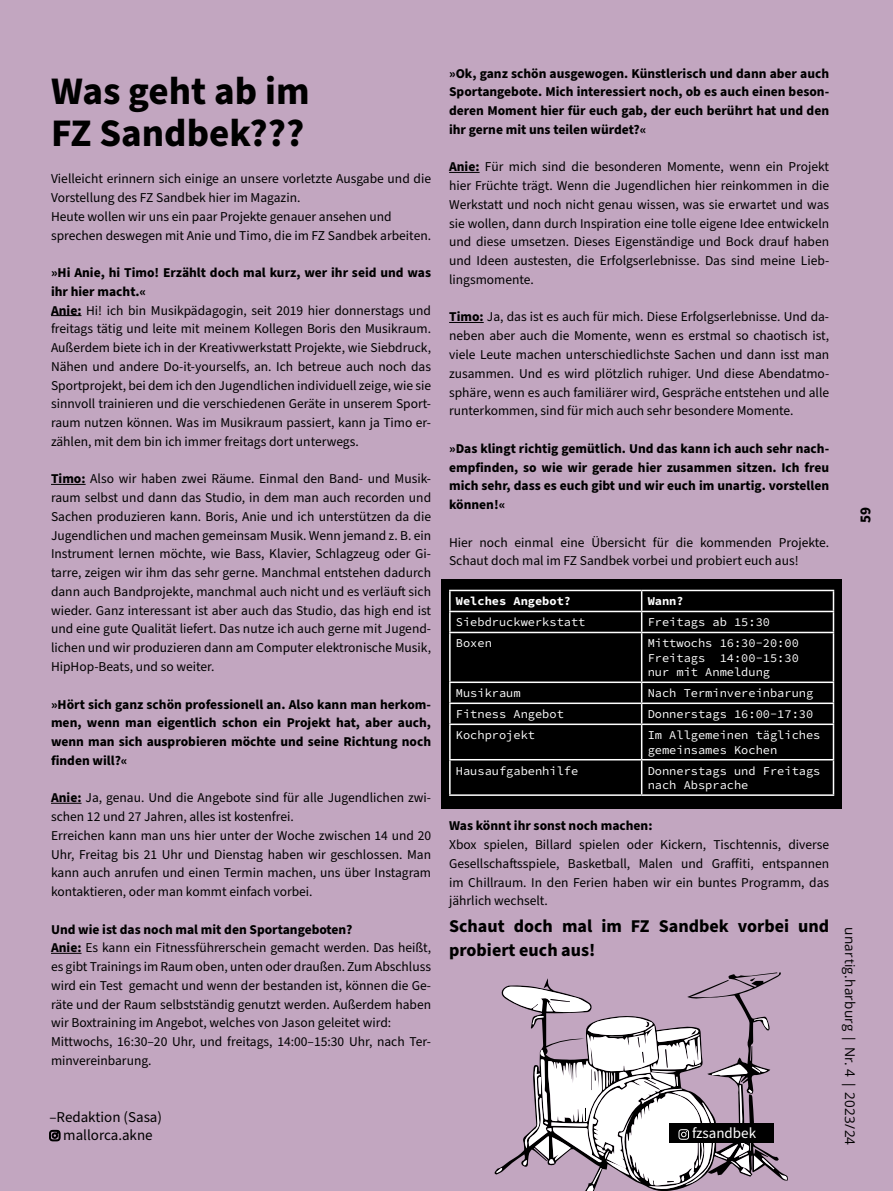
<style>
.page{position:relative;width:893px;height:1191px;background:#c2a6c0}
.page>*{position:absolute;margin:0;border:0;box-sizing:border-box;transform-origin:0 0}
.t1{font:700 39px/42px "Source Sans Pro";color:#000}
.t2{font:700 18px "Source Sans Pro";color:#000}
.t3{font:15px/17.2px "Source Sans Pro";color:#000;text-align:center}
.t4{font:15px "Source Sans Pro";color:#fff}
.t5{font:700 15px "Source Sans Pro";color:#000}
.t6{font:13.5px/18.8px "Source Sans Pro";color:#000}
.t7{font:700 13.5px/18.8px "Source Sans Pro";color:#000;text-align:justify}
.t8{font:13.5px "Open Sans";letter-spacing:.02em;color:#000}
.t9{font:12px/14.4px "Source Code Pro";color:#fff}
.t10{font:700 12px "Source Code Pro";color:#fff}
.s1{font-weight:700}
</style>
<div class="page">
<hr style="left:51px;top:315px;width:31px;height:1px;background:#000">
<hr style="left:51px;top:484px;width:35px;height:1px;background:#000">
<hr style="left:51px;top:803px;width:31px;height:1px;background:#000">
<hr style="left:51px;top:953px;width:31px;height:1px;background:#000">
<hr style="left:449px;top:172px;width:31px;height:1px;background:#000">
<hr style="left:449px;top:322px;width:35px;height:1px;background:#000">
<div style="left:441px;top:579px;width:400px;height:230px;background:#000"></div>
<hr style="left:449px;top:589px;width:193px;height:2px;background:#fff">
<hr style="left:449px;top:610px;width:193px;height:2px;background:#fff">
<svg style="left:449px;top:591px;width:2px;height:40px"></svg>
<hr style="left:449px;top:631px;width:193px;height:2px;background:#fff">
<hr style="left:449px;top:633px;width:2px;height:48px;background:#fff">
<hr style="left:449px;top:681px;width:193px;height:2px;background:#fff">
<hr style="left:449px;top:702px;width:193px;height:2px;background:#fff">
<svg style="left:449px;top:683px;width:2px;height:40px"></svg>
<hr style="left:449px;top:723px;width:193px;height:2px;background:#fff">
<hr style="left:449px;top:725px;width:2px;height:34px;background:#fff">
<hr style="left:449px;top:759px;width:193px;height:1px;background:#fff">
<hr style="left:449px;top:760px;width:2px;height:34px;background:#fff">
<hr style="left:449px;top:794px;width:193px;height:2px;background:#fff">
<hr style="left:642px;top:589px;width:192px;height:2px;background:#fff">
<hr style="left:642px;top:610px;width:192px;height:2px;background:#fff">
<svg style="left:641px;top:591px;width:1px;height:40px"></svg>
<svg style="left:833px;top:591px;width:1px;height:40px"></svg>
<hr style="left:642px;top:631px;width:192px;height:2px;background:#fff">
<hr style="left:641px;top:633px;width:1px;height:48px;background:#fff">
<hr style="left:833px;top:633px;width:1px;height:48px;background:#fff">
<hr style="left:642px;top:681px;width:192px;height:2px;background:#fff">
<hr style="left:642px;top:702px;width:192px;height:2px;background:#fff">
<svg style="left:641px;top:683px;width:1px;height:40px"></svg>
<svg style="left:833px;top:683px;width:1px;height:40px"></svg>
<hr style="left:642px;top:723px;width:192px;height:2px;background:#fff">
<hr style="left:641px;top:725px;width:1px;height:34px;background:#fff">
<hr style="left:833px;top:725px;width:1px;height:34px;background:#fff">
<hr style="left:642px;top:759px;width:192px;height:1px;background:#fff">
<hr style="left:641px;top:760px;width:1px;height:34px;background:#fff">
<hr style="left:833px;top:760px;width:1px;height:34px;background:#fff">
<hr style="left:642px;top:794px;width:192px;height:2px;background:#fff">
<svg style="left:49px;top:1129px;width:11px;height:13px"></svg>
<svg style="left:762px;top:1157px;width:12px;height:12px"></svg>
<svg style="left:779px;top:1172px;width:8px;height:7px"></svg>
<div style="left:669px;top:1123px;width:105px;height:20px;background:#000"></div>
<svg style="left:496px;top:977px;width:272px;height:214px"></svg>
<h1 class="t1" style="left:51px;top:71px;width:260px">Was geht ab im<br>FZ Sandbek???</h1>
<p class="t6" style="left:51px;top:170px;width:382px">Vielleicht erinnern sich einige an unsere vorletzte Ausgabe und die Vorstellung des FZ Sandbek hier im Magazin.<br>Heute wollen wir uns ein paar Projekte genauer ansehen und sprechen deswegen mit Anie und Timo, die im FZ Sandbek arbeiten.</p>
<p class="t6" style="left:51px;top:264px;width:382px"><span class="s1">»Hi Anie, hi Timo! Erzählt doch mal kurz, wer ihr seid und was ihr hier macht.«<br>Anie:</span> Hi! ich bin Musikpädagogin, seit 2019 hier donnerstags und freitags tätig und leite mit meinem Kollegen Boris den Musikraum.<br>Außerdem biete ich in der Kreativwerkstatt Projekte, wie Siebdruck, Nähen und andere Do-it-yourselfs, an. Ich betreue auch noch das Sportprojekt, bei dem ich den Jugendlichen individuell zeige, wie sie sinnvoll trainieren und die verschiedenen Geräte in unserem Sport&shy;raum nutzen können. Was im Musikraum passiert, kann ja Timo er&shy;zählen, mit dem bin ich immer freitags dort unterwegs.</p>
<p class="t6" style="left:51px;top:470px;width:382px;text-align:justify"><span class="s1">Timo:</span> Also wir haben zwei Räume. Einmal den Band- und Musik&shy;raum selbst und dann das Studio, in dem man auch recorden und Sachen produzieren kann. Boris, Anie und ich unterstützen da die Jugendlichen und machen gemeinsam Musik. Wenn jemand z. B. ein Instrument lernen möchte, wie Bass, Klavier, Schlagzeug oder Gi&shy;tarre, zeigen wir ihm das sehr gerne. Manchmal entstehen dadurch dann auch Bandprojekte, manchmal auch nicht und es verläuft sich wieder. Ganz interessant ist aber auch das Studio, das high end ist und eine gute Qualität liefert. Das nutze ich auch gerne mit Jugend&shy;lichen und wir produzieren dann am Computer elektronische Musik, HipHop-Beats, und so weiter.</p>
<p class="t7" style="left:51px;top:695px;width:382px">»Hört sich ganz schön professionell an. Also kann man herkom&shy;men, wenn man eigentlich schon ein Projekt hat, aber auch, wenn man sich ausprobieren möchte und seine Richtung noch finden will?«</p>
<p class="t6" style="left:51px;top:789px;width:382px"><span class="s1">Anie:</span> Ja, genau. Und die Angebote sind für alle Jugendlichen zwi&shy;schen 12 und 27 Jahren, alles ist kostenfrei.<br>Erreichen kann man uns hier unter der Woche zwischen 14 und 20<br>Uhr, Freitag bis 21 Uhr und Dienstag haben wir geschlossen. Man kann auch anrufen und einen Termin machen, uns über Instagram kontaktieren, oder man kommt einfach vorbei.</p>
<p class="t6" style="left:51px;top:920px;width:382px"><span class="s1">Und wie ist das noch mal mit den Sportangeboten?<br>Anie:</span> Es kann ein Fitnessführerschein gemacht werden. Das heißt, es gibt Trainings im Raum oben, unten oder draußen. Zum Abschluss wird ein Test gemacht und wenn der bestanden ist, können die Ge&shy;räte und der Raum selbstständig genutzt werden. Außerdem haben wir Boxtraining im Angebot, welches von Jason geleitet wird:<br>Mittwochs, 16:30–20 Uhr, und freitags, 14:00–15:30 Uhr, nach Ter&shy;minvereinbarung.</p>
<p class="t3" style="left:49px;top:1109px;width:114px">–Redaktion (Sasa) mallorca.akne</p>
<p class="t7" style="left:449px;top:64px;width:382px">»Ok, ganz schön ausgewogen. Künstlerisch und dann aber auch Sportangebote. Mich interessiert noch, ob es auch einen beson&shy;deren Moment hier für euch gab, der euch berührt hat und den ihr gerne mit uns teilen würdet?«</p>
<p class="t6" style="left:449px;top:158px;width:382px;text-align:justify"><span class="s1">Anie:</span> Für mich sind die besonderen Momente, wenn ein Projekt hier Früchte trägt. Wenn die Jugendlichen hier reinkommen in die Werkstatt und noch nicht genau wissen, was sie erwartet und was sie wollen, dann durch Inspiration eine tolle eigene Idee entwickeln und diese umsetzen. Dieses Eigenständige und Bock drauf haben und Ideen austesten, die Erfolgserlebnisse. Das sind meine Lieb&shy;lingsmomente.</p>
<p class="t6" style="left:449px;top:308px;width:382px;text-align:justify"><span class="s1">Timo:</span> Ja, das ist es auch für mich. Diese Erfolgserlebnisse. Und da&shy;neben aber auch die Momente, wenn es erstmal so chaotisch ist, viele Leute machen unterschiedlichste Sachen und dann isst man zusammen. Und es wird plötzlich ruhiger. Und diese Abendatmo&shy;sphäre, wenn es auch familiärer wird, Gespräche entstehen und alle runterkommen, sind für mich auch sehr besondere Momente.</p>
<p class="t7" style="left:449px;top:439px;width:382px">»Das klingt richtig gemütlich. Und das kann ich auch sehr nach&shy;empfinden, so wie wir gerade hier zusammen sitzen. Ich freu mich sehr, dass es euch gibt und wir euch im unartig. vorstellen können!«</p>
<p class="t6" style="left:449px;top:533px;width:382px">Hier noch einmal eine Übersicht für die kommenden Projekte.<br>Schaut doch mal im FZ Sandbek vorbei und probiert euch aus!</p>
<p class="t10" style="left:456px;top:593px;width:117px">Welches Angebot?</p>
<p class="t10" style="left:648px;top:593px;width:37px">Wann?</p>
<p class="t9" style="left:456px;top:615px;width:131px">Siebdruckwerkstatt</p>
<p class="t9" style="left:648px;top:615px;width:124px">Freitags ab 15:30</p>
<p class="t9" style="left:456px;top:636px;width:37px">Boxen</p>
<p class="t9" style="left:648px;top:636px;width:153px;text-align:justify">Mittwochs 16:30-20:00<br>Freitags 14:00-15:30 nur mit Anmeldung</p>
<p class="t9" style="left:456px;top:686px;width:66px">Musikraum</p>
<p class="t9" style="left:648px;top:686px;width:167px">Nach Terminvereinbarung</p>
<p class="t9" style="left:456px;top:707px;width:109px">Fitness Angebot</p>
<p class="t9" style="left:648px;top:707px;width:167px">Donnerstags 16:00-17:30</p>
<p class="t9" style="left:456px;top:728px;width:81px">Kochprojekt</p>
<p class="t9" style="left:648px;top:728px;width:174px">Im Allgemeinen tägliches gemeinsames Kochen</p>
<p class="t9" style="left:456px;top:764px;width:124px">Hausaufgabenhilfe</p>
<p class="t9" style="left:648px;top:764px;width:174px">Donnerstags und Freitags nach Absprache</p>
<p class="t7" style="left:449px;top:816px;width:205px">Was könnt ihr sonst noch machen:</p>
<p class="t6" style="left:449px;top:835px;width:382px;text-align:justify">Xbox spielen, Billard spielen oder Kickern, Tischtennis, diverse Gesellschaftsspiele, Basketball, Malen und Graffiti, entspannen im Chillraum. In den Ferien haben wir ein buntes Programm, das jährlich wechselt.</p>
<h2 class="t2" style="left:449px;top:914px;width:382px">Schaut doch mal im FZ Sandbek vorbei und</h2>
<h2 class="t2" style="left:449px;top:938px;width:148px">probiert euch aus!</h2>
<p class="t4" style="left:692px;top:1123px;width:66px">fzsandbek</p>
<p class="t5" style="left:855px;top:523px;width:18px;rotate:-90deg">59</p>
<p class="t8" style="left:859px;top:927px;width:219px;rotate:90deg">unartig.harburg | Nr. 4 | 2023/24</p>
</div>
